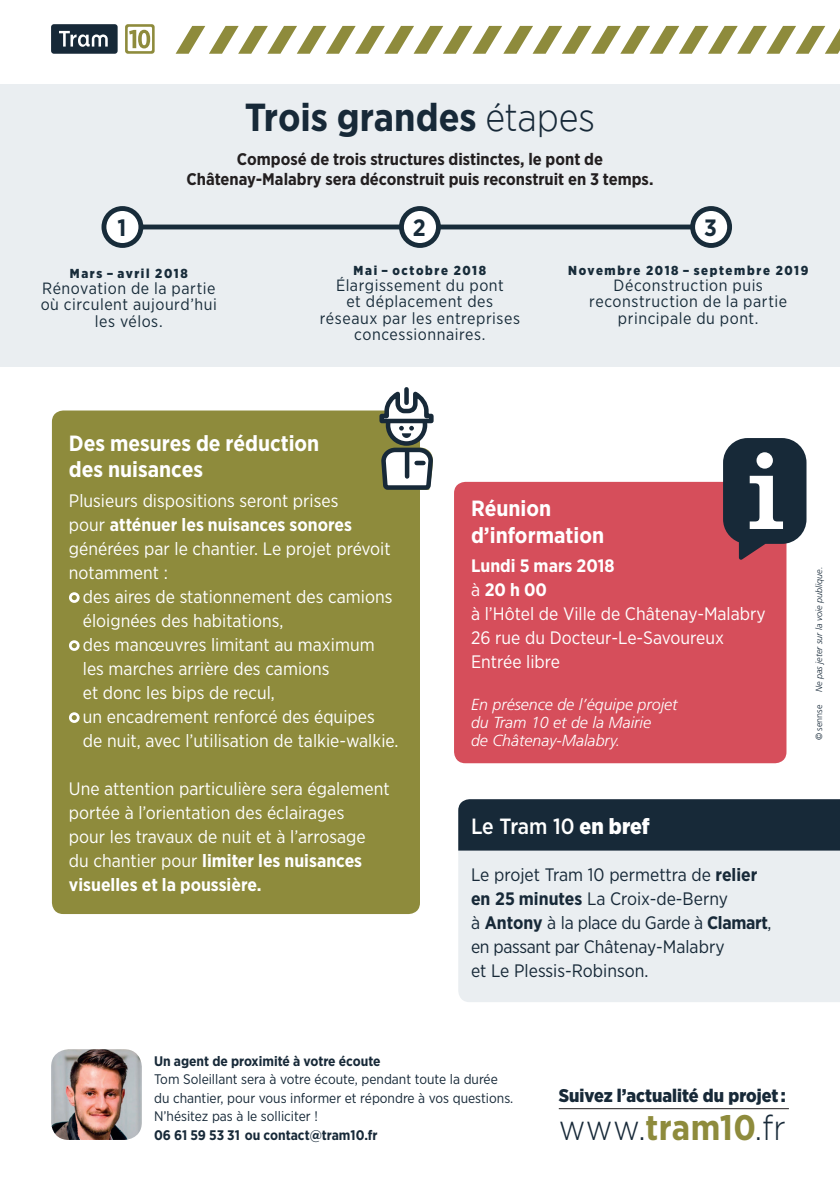
<style>
.page{position:relative;width:840px;height:1191px;background:#fff}
.page>*{position:absolute;margin:0;border:0;box-sizing:border-box;transform-origin:0 0}
.t1{font:700 39px "Gotham Narrow";color:#172938}
.t2{font:300 35.4px "Gotham Narrow";color:#172938}
.t3{font:700 23.6px "Gotham Narrow";color:#182c3a}
.t4{font:700 22px/26px "Gotham Narrow";color:#fff}
.t5{font:500 22px "Gotham Narrow";letter-spacing:-.01em;color:#fff}
.t6{font:900 18.4px "Gotham Narrow";color:#172938}
.t7{font:18px/24px "Gotham Narrow";color:#fff}
.t8{font:18px/24px "Gotham Narrow";color:#172938}
.t9{font:700 16.8px/19.8px "Gotham Narrow";color:#231f20;text-align:center}
.t10{font:16.2px/16.2px "Gotham Narrow";letter-spacing:.035em;color:#182c3a;text-align:center}
.t11{font:italic 300 16px/18px "Frutiger LT Std";color:#fff}
.t12{font:13.8px/18.4px "Gotham Narrow";color:#172938}
.t13{font:700 13.8px "Gotham Narrow";color:#172938}
.t14{font:900 13px "Gotham Narrow";letter-spacing:.125em;color:#182c3a}
.t15{font:italic 300 9px "Frutiger";color:#172938}
.t16{font:300 9px "Frutiger";color:#172938}
.s1{font-weight:300}
.s2{font-weight:700}
.s3{font-weight:900}
.s4{font-weight:700;color:#8e8b3c}
</style>
<div class="page">
<div style="left:52px;top:410px;width:368px;height:504px;background:#8e8b3c;border-radius:11px"></div>
<div style="left:69px;top:592px;width:11px;height:11px;border:3px solid #fff;border-radius:50%"></div>
<div style="left:69px;top:640px;width:11px;height:11px;border:3px solid #fff;border-radius:50%"></div>
<div style="left:69px;top:712px;width:11px;height:11px;border:3px solid #fff;border-radius:50%"></div>
<div style="left:0;top:85px;width:839px;height:282px;background:#eaeef1"></div>
<img style="left:51px;top:1049px;width:91px;height:91px">
<svg style="left:125px;top:24px;width:29px;height:30px"></svg>
<svg style="left:128px;top:27px;width:24px;height:24px"></svg>
<svg style="left:129px;top:30px;width:21px;height:18px"></svg>
<div style="left:51px;top:24px;width:67px;height:30px;background:#172938;border-radius:3px"></div>
<svg style="left:59px;top:31px;width:49px;height:16px"></svg>
<svg style="left:175px;top:26px;width:664px;height:28px"></svg>
<hr style="left:558px;top:1108px;width:230px;height:1px;background:#231f20">
<div style="left:125px;top:224px;width:577px;height:5px;background:#182c3a"></div>
<div style="left:401px;top:208px;width:37px;height:37px;background:#fff;border-radius:50%"></div>
<div style="left:399px;top:206px;width:41px;height:42px;border:5px solid #182c3a;border-radius:50%"></div>
<div style="left:104px;top:208px;width:37px;height:37px;background:#fff;border-radius:50%"></div>
<div style="left:101px;top:206px;width:42px;height:42px;border:5px solid #182c3a;border-radius:50%"></div>
<svg style="left:692px;top:208px;width:37px;height:37px"></svg>
<div style="left:689px;top:206px;width:42px;height:42px;border:5px solid #182c3a;border-radius:50%"></div>
<svg style="left:377px;top:387px;width:57px;height:103px"></svg>
<div style="left:458px;top:850px;width:381px;height:152px;background:#eaeef1"></div>
<div style="left:458px;top:799px;width:381px;height:51px;background:#172938"></div>
<div style="left:454px;top:482px;width:332px;height:281px;background:#d64e5b;border-radius:11px"></div>
<svg style="left:722px;top:438px;width:84px;height:122px"></svg>
<h1 class="t1" style="left:244px;top:92px;width:352px">Trois grandes <span class="s1">étapes</span></h1>
<p class="t9" style="left:186px;top:149px;width:468px">Composé de trois structures distinctes, le pont de<br>Châtenay-Malabry sera déconstruit puis reconstruit en 3 temps.</p>
<h3 class="t3" style="left:117px;top:212px;width:10px">1</h3>
<h3 class="t3" style="left:412px;top:212px;width:14px">2</h3>
<p class="t14" style="left:70px;top:264px;width:119px">Mars – avril 2018</p>
<p class="t10" style="left:41px;top:280px;width:178px">Rénovation de la partie où circulent aujourd’hui les vélos.</p>
<p class="t14" style="left:353px;top:262px;width:134px">Mai – octobre 2018</p>
<p class="t10" style="left:319px;top:277px;width:201px">Élargissement du pont<br>et déplacement des réseaux par les entreprises concessionnaires.</p>
<h3 class="t3" style="left:703px;top:212px;width:14px">3</h3>
<p class="t14" style="left:568px;top:262px;width:241px">Novembre 2018 – septembre 2019</p>
<p class="t10" style="left:589px;top:277px;width:199px">Déconstruction puis reconstruction de la partie principale du pont.</p>
<p class="t4" style="left:69px;top:430px;width:252px">Des mesures de réduction des nuisances</p>
<p class="t7" style="left:69px;top:488px;width:323px">Plusieurs dispositions seront prises<br>pour <span class="s2">atténuer les nuisances sonores </span>générées par le chantier. Le projet prévoit notamment :</p>
<p class="t7" style="left:83px;top:584px;width:317px">des aires de stationnement des camions éloignées des habitations,<br>des manœuvres limitant au maximum les marches arrière des camions<br>et donc les bips de recul,<br>un encadrement renforcé des équipes de nuit, avec l’utilisation de talkie-walkie.</p>
<p class="t7" style="left:69px;top:776px;width:322px">Une attention particulière sera également portée à l’orientation des éclairages<br>pour les travaux de nuit et à l’arrosage du chantier pour <span class="s2">limiter les nuisances visuelles et la poussière.</span></p>
<p class="t4" style="left:471px;top:495px;width:134px">Réunion d’information</p>
<p class="t7" style="left:471px;top:553px;width:296px"><span class="s2">Lundi 5 mars 2018<br></span>à <span class="s2">20 h 00<br></span>à l’Hôtel de Ville de Châtenay-Malabry<br>26 rue du Docteur-Le-Savoureux<br>Entrée libre</p>
<p class="t11" style="left:471px;top:696px;width:208px">En présence de l’équipe projet du Tram 10 et de la Mairie<br>de Châtenay-Malabry.</p>
<p class="t5" style="left:471px;top:812px;width:180px">Le Tram 10 <span class="s3">en bref</span></p>
<p class="t8" style="left:471px;top:861px;width:302px">Le projet Tram 10 permettra de <span class="s2">relier en 25 minutes</span> La Croix-de-Berny<br>à <span class="s2">Antony</span> à la place du Garde à <span class="s2">Clamart</span>, en passant par Châtenay-Malabry<br>et Le Plessis-Robinson.</p>
<p class="t15" style="left:813px;top:692px;width:127px;rotate:-90deg">Ne pas jeter sur la voie publique.</p>
<p class="t16" style="left:813px;top:740px;width:37px;rotate:-90deg">© sennse</p>
<p class="t13" style="left:154px;top:1052px;width:228px">Un agent de proximité à votre écoute</p>
<p class="t12" style="left:154px;top:1070px;width:360px">Tom Soleillant sera à votre écoute, pendant toute la durée du chantier, pour vous informer et répondre à vos questions.<br>N’hésitez pas à le solliciter !</p>
<p class="t13" style="left:154px;top:1126px;width:225px">06 61 59 53 31 ou contact@tram10.fr</p>
<p class="t6" style="left:558px;top:1083px;width:228px">Suivez l’actualité du projet :</p>
<h2 class="t2" style="left:558px;top:1105px;width:228px">www.<span class="s4">tram10</span>.fr</h2>
</div>
